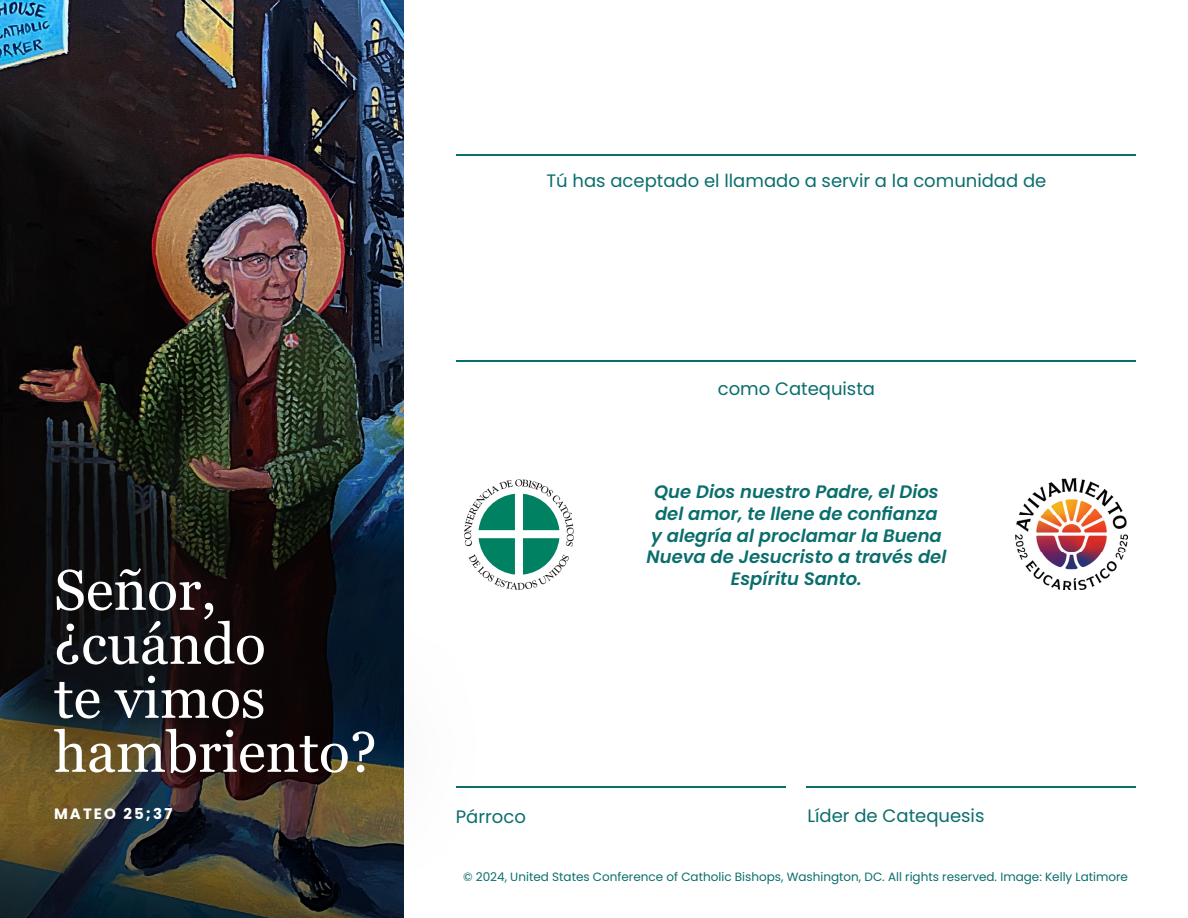
<style>
.page{position:relative;width:1188px;height:918px;background:#fff}
.page>*{position:absolute;margin:0;border:0;box-sizing:border-box;transform-origin:0 0}
.t1{font:57px/54px "Georgia";color:#fff}
.t2{font:italic 600 18px/21.6px "Poppins";color:#0a6e6d;text-align:center}
.t3{font:18px "Poppins";color:#0a6e6d}
.t4{font:700 15px "Poppins";letter-spacing:.14em;color:#fff}
.t5{font:12px "Poppins";color:#0a6e6d}
</style>
<div class="page">
<hr style="left:456px;top:154px;width:679px;height:2px;background:#0a6e6d">
<hr style="left:456px;top:360px;width:679px;height:1px;background:#0a6e6d">
<hr style="left:456px;top:786px;width:329px;height:2px;background:#0a6e6d">
<hr style="left:806px;top:786px;width:329px;height:2px;background:#0a6e6d">
<img style="left:1016px;top:479px;width:111px;height:111px">
<svg style="left:477px;top:479px;width:97px;height:111px"></svg>
<img style="left:0;top:0;width:404px;height:918px">
<svg style="left:0;top:461px;width:477px;height:428px;background:#42423f"></svg>
<p class="t1" style="left:54px;top:561px;width:325px">Señor, ¿cuándo<br>te vimos hambriento?</p>
<p class="t4" style="left:54px;top:805px;width:120px">MATEO 25;37</p>
<p class="t3" style="left:546px;top:171px;width:501px">Tú has aceptado el llamado a servir a la comunidad de</p>
<p class="t3" style="left:718px;top:378px;width:159px">como Catequista</p>
<p class="t2" style="left:647px;top:481px;width:301px">Que Dios nuestro Padre, el Dios del amor, te llene de confianza<br>y alegría al proclamar la Buena<br>Nueva de Jesucristo a través del<br>Espíritu Santo.</p>
<p class="t3" style="left:456px;top:806px;width:71px">Párroco</p>
<p class="t3" style="left:807px;top:805px;width:179px">Líder de Catequesis</p>
<p class="t5" style="left:463px;top:870px;width:666px">© 2024, United States Conference of Catholic Bishops, Washington, DC. All rights reserved. Image: Kelly Latimore</p>
</div>
